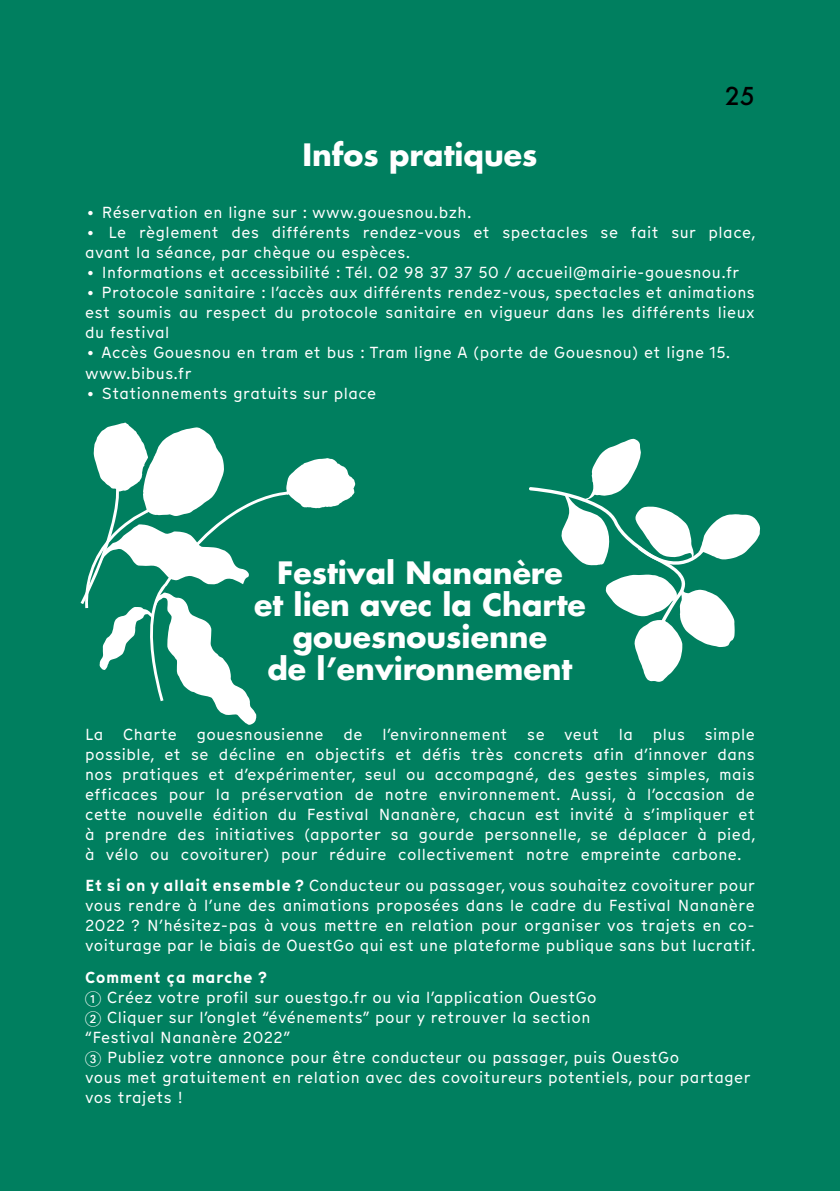
<style>
.page{position:relative;width:840px;height:1191px;background:#fff}
.page>*{position:absolute;margin:0;border:0;box-sizing:border-box;transform-origin:0 0}
.t1{font:700 30px/32px "Futura";color:#fff;text-align:center}
.t2{font:500 24px "Futura";color:#000}
.t3{font:16px/20px "Munken Sans";letter-spacing:.03em;color:#fff;text-align:justify}
.s1{font-weight:700}
.s2{font-family:"Deco Numbers LH Circle"}
</style>
<div class="page">
<div style="left:0;top:0;width:839px;height:1191px;background:#007f5f"></div>
<svg style="left:529px;top:439px;width:230px;height:243px"></svg>
<svg style="left:81px;top:422px;width:274px;height:303px"></svg>
<h2 class="t2" style="left:724px;top:79px;width:31px">25</h2>
<h1 class="t1" style="left:302px;top:139px;width:237px">Infos pratiques</h1>
<p class="t3" style="left:85px;top:202px;width:388px">• Réservation en ligne sur : www.gouesnou.bzh.</p>
<p class="t3" style="left:85px;top:222px;width:671px">• Le règlement des différents rendez-vous et spectacles se fait sur place, avant la séance, par chèque ou espèces.</p>
<p class="t3" style="left:85px;top:262px;width:655px">• Informations et accessibilité : Tél. 02 98 37 37 50 / accueil@mairie-gouesnou.fr</p>
<p class="t3" style="left:85px;top:282px;width:671px">• Protocole sanitaire : l’accès aux différents rendez-vous, spectacles et animations est soumis au respect du protocole sanitaire en vigueur dans les différents lieux du festival</p>
<p class="t3" style="left:85px;top:342px;width:646px">• Accès Gouesnou en tram et bus : Tram ligne A (porte de Gouesnou) et ligne 15. www.bibus.fr</p>
<p class="t3" style="left:85px;top:382px;width:292px">• Stationnements gratuits sur place</p>
<h1 class="t1" style="left:254px;top:556px;width:333px">Festival Nananère<br>et lien avec la Charte gouesnousienne<br>de l’environnement</h1>
<p class="t3" style="left:85px;top:724px;width:671px">La Charte gouesnousienne de l’environnement se veut la plus simple possible, et se décline en objectifs et défis très concrets afin d’innover dans nos pratiques et d’expérimenter, seul ou accompagné, des gestes simples, mais efficaces pour la préservation de notre environnement. Aussi, à l’occasion de cette nouvelle édition du Festival Nananère, chacun est invité à s’impliquer et à prendre des initiatives (apporter sa gourde personnelle, se déplacer à pied, à vélo ou covoiturer) pour réduire collectivement notre empreinte carbone. ✿</p>
<p class="t3" style="left:85px;top:875px;width:671px"><span class="s1">Et si on y allait ensemble ?</span> Conducteur ou passager, vous souhaitez covoiturer pour vous rendre à l’une des animations proposées dans le cadre du Festival Nananère 2022 ? N’hésitez-pas à vous mettre en relation pour organiser vos trajets en co&shy;voiturage par le biais de OuestGo qui est une plateforme publique sans but lucratif.</p>
<p class="t3" style="left:85px;top:966px;width:666px;text-align:left"><span class="s1">Comment ça marche ?<br></span><span class="s2">1</span> Créez votre profil sur ouestgo.fr ou via l’application OuestGo<br><span class="s2">2</span> Cliquer sur l’onglet “événements” pour y retrouver la section<br>“Festival Nananère 2022”<br><span class="s2">3</span> Publiez votre annonce pour être conducteur ou passager, puis OuestGo<br>vous met gratuitement en relation avec des covoitureurs potentiels, pour partager vos trajets !</p>
</div>
